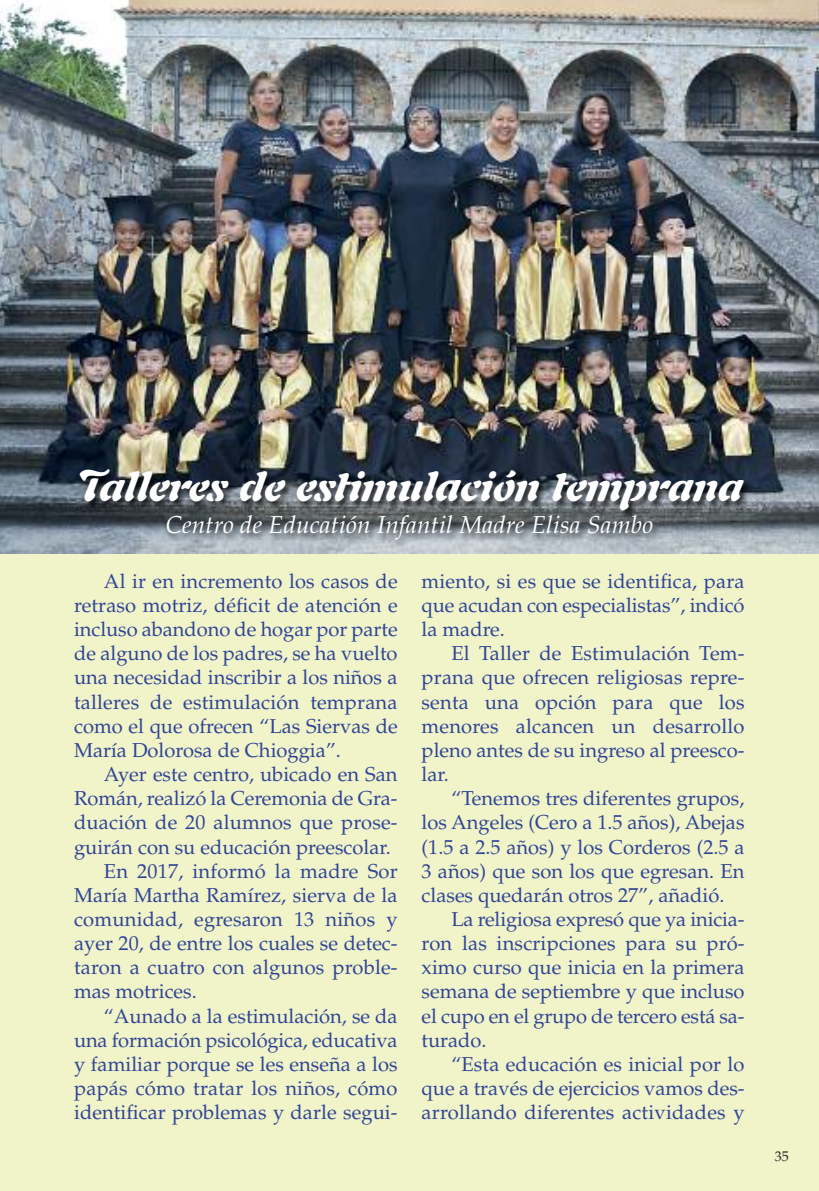
<style>
.page{position:relative;width:819px;height:1191px;background:#f0f4c8}
.page>*{position:absolute;margin:0;border:0;box-sizing:border-box;transform-origin:0 0}
.t1{font:italic 900 42px "Auriol LT Std";color:#fff}
.t2{font:italic 24.5px "Palatino LT Std";letter-spacing:.005em;color:#fff}
.t3{font:20.12px/24.2px "Palatino LT Std";color:#304497;text-align:justify}
.t4{font:14px "Palatino LT Std";color:#272526}
</style>
<div class="page">
<img style="left:0;top:0;width:819px;height:553px">
<img style="left:10px;top:455px;width:806px;height:99px">
<h1 class="t1" style="left:76px;top:471px;width:668px">Talleres de estimulación temprana</h1>
<p class="t2" style="left:166px;top:515px;width:489px">Centro de Educatión Infantil Madre Elisa Sambo</p>
<p class="t3" style="left:74px;top:571px;width:325px;text-indent:30px">Al ir en incremento los casos de retraso motriz, déficit de atención e incluso abandono de hogar por parte de alguno de los padres, se ha vuelto una necesidad inscribir a los niños a talleres de estimulación temprana como el que ofrecen “Las Siervas de María Dolorosa de Chioggia”.</p>
<p class="t3" style="left:104px;top:764px;width:295px">Ayer este centro, ubicado en San</p>
<p class="t3" style="left:74px;top:788px;width:325px">Román, realizó la Ceremonia de Gra-</p>
<p class="t3" style="left:74px;top:812px;width:325px">duación de 20 alumnos que prose-</p>
<p class="t3" style="left:74px;top:837px;width:318px">guirán con su educación preescolar.</p>
<p class="t3" style="left:104px;top:861px;width:295px">En 2017, informó la madre Sor</p>
<p class="t3" style="left:74px;top:885px;width:325px">María Martha Ramírez, sierva de la</p>
<p class="t3" style="left:74px;top:909px;width:325px">comunidad, egresaron 13 niños y</p>
<p class="t3" style="left:74px;top:933px;width:325px">ayer 20, de entre los cuales se detec-</p>
<p class="t3" style="left:74px;top:957px;width:325px">taron a cuatro con algunos proble-</p>
<p class="t3" style="left:74px;top:982px;width:124px">mas motrices.</p>
<p class="t3" style="left:104px;top:1006px;width:295px">“Aunado a la estimulación, se da</p>
<p class="t3" style="left:74px;top:1030px;width:325px">una formación psicológica, educativa</p>
<p class="t3" style="left:74px;top:1054px;width:325px">y familiar porque se les enseña a los</p>
<p class="t3" style="left:74px;top:1078px;width:325px">papás cómo tratar los niños, cómo</p>
<p class="t3" style="left:74px;top:1102px;width:325px">identificar problemas y darle segui-</p>
<p class="t3" style="left:421px;top:571px;width:324px">miento, si es que se identifica, para que acudan con especialistas”, indicó la madre.</p>
<p class="t3" style="left:421px;top:643px;width:324px;text-indent:30px">El Taller de Estimulación Tem&shy;prana que ofrecen religiosas repre&shy;senta una opción para que los menores alcancen un desarrollo pleno antes de su ingreso al preesco&shy;lar.</p>
<p class="t3" style="left:451px;top:788px;width:295px">“Tenemos tres diferentes grupos,</p>
<p class="t3" style="left:421px;top:812px;width:324px">los Angeles (Cero a 1.5 años), Abejas</p>
<p class="t3" style="left:421px;top:837px;width:324px">(1.5 a 2.5 años) y los Corderos (2.5 a</p>
<p class="t3" style="left:421px;top:861px;width:324px">3 años) que son los que egresan. En</p>
<p class="t3" style="left:421px;top:885px;width:304px">clases quedarán otros 27”, añadió.</p>
<p class="t3" style="left:451px;top:909px;width:295px">La religiosa expresó que ya inicia-</p>
<p class="t3" style="left:421px;top:933px;width:324px">ron las inscripciones para su pró-</p>
<p class="t3" style="left:421px;top:957px;width:324px">ximo curso que inicia en la primera</p>
<p class="t3" style="left:421px;top:982px;width:324px">semana de septiembre y que incluso</p>
<p class="t3" style="left:421px;top:1006px;width:324px">el cupo en el grupo de tercero está sa-</p>
<p class="t3" style="left:421px;top:1030px;width:67px">turado.</p>
<p class="t3" style="left:451px;top:1054px;width:295px">“Esta educación es inicial por lo</p>
<p class="t3" style="left:421px;top:1078px;width:324px">que a través de ejercicios vamos des-</p>
<p class="t3" style="left:421px;top:1102px;width:324px">arrollando diferentes actividades y</p>
<p class="t4" style="left:774px;top:1151px;width:15px">35</p>
</div>
